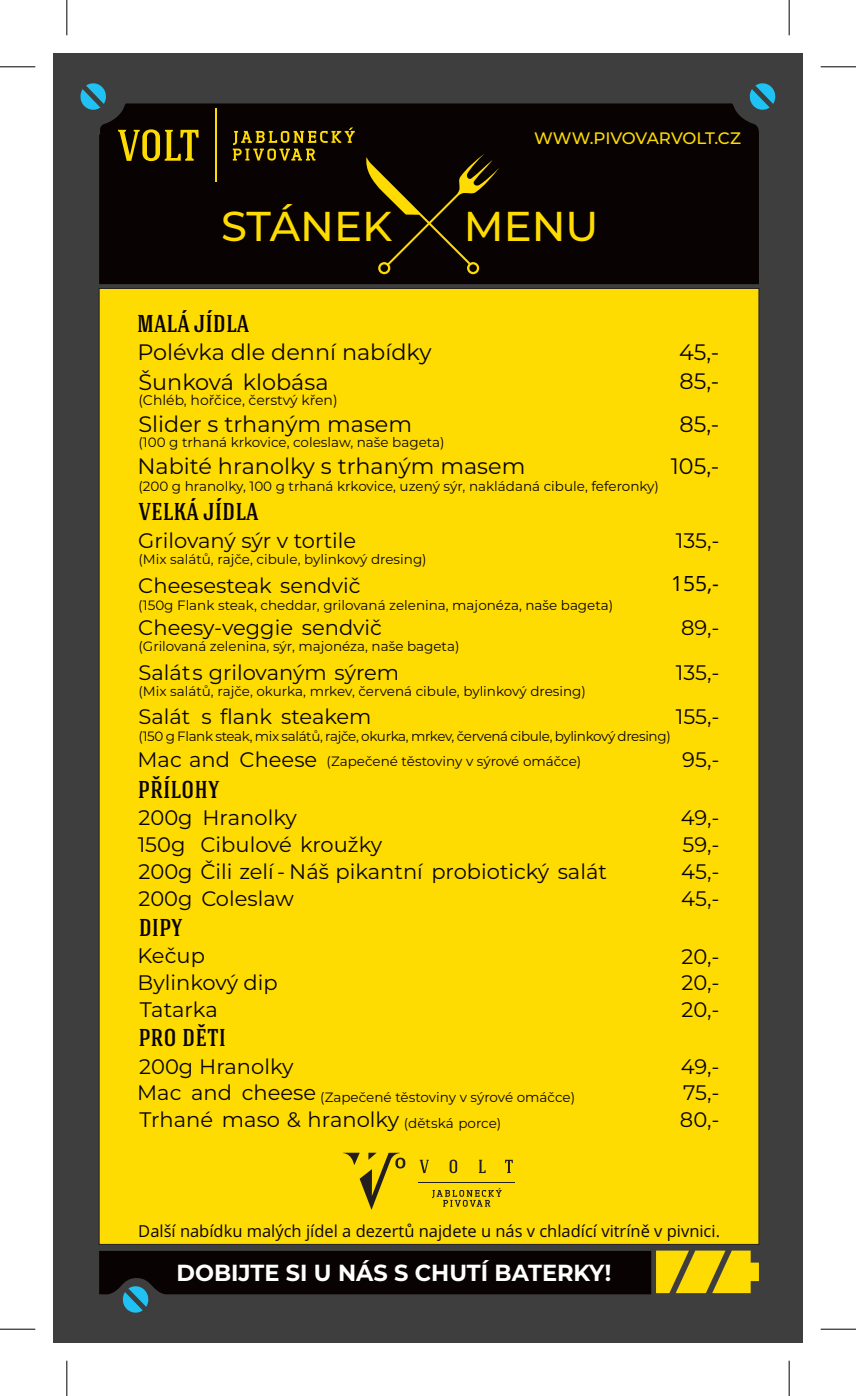
<style>
.page{position:relative;width:856px;height:1396px;background:#fff}
.page>*{position:absolute;margin:0;border:0;box-sizing:border-box;transform-origin:0 0}
.t1{font:500 41.7px "Montserrat";color:#ffdc01}
.t2{font:500 27px "Hagin Caps";color:#080302}
.t3{font:700 23.25px "Montserrat";color:#fff}
.t4{font:22.35px "Montserrat";color:#080302}
.t5{font:21px "Montserrat";color:#080302}
.t6{font:21px "Open Sans";color:#080302}
.t7{font:500 16.65px "Montserrat";letter-spacing:-.005em;color:#ffdc01}
.t8{font:16.5px "Open Sans";color:#080302}
.t9{font:13.95px "Montserrat";color:#080302}
.t10{font:13.5px "Montserrat";color:#080302}
.t11{font:13.5px/25.7px "Montserrat";letter-spacing:-.025em;color:#080302}
.s1{font-size:21px}
.s2{font-size:13.5px}
</style>
<div class="page">
<div style="left:53px;top:53px;width:749px;height:1289px;background:#3e3e3f"></div>
<div style="left:99px;top:103px;width:659px;height:181px;background:#080302"></div>
<svg style="left:233px;top:127px;width:121px;height:33px;background:#403401"></svg>
<svg style="left:118px;top:129px;width:80px;height:32px;background:#615101"></svg>
<hr style="left:215px;top:108px;width:2px;height:73px;background:#ffdc01">
<svg style="left:748px;top:83px;width:28px;height:28px"></svg>
<div style="left:98px;top:288px;width:661px;height:956px;background:#ffdc01"></div>
<svg style="left:364px;top:153px;width:135px;height:121px;background:#211901"></svg>
<svg style="left:419px;top:1159px;width:9px;height:13px"></svg>
<svg style="left:449px;top:1159px;width:8px;height:13px"></svg>
<svg style="left:478px;top:1159px;width:7px;height:13px"></svg>
<svg style="left:504px;top:1159px;width:8px;height:13px"></svg>
<svg style="left:431px;top:1187px;width:70px;height:19px"></svg>
<hr style="left:418px;top:1182px;width:96px;height:1px;background:#231f20">
<svg style="left:343px;top:1152px;width:62px;height:57px;background:#d5b706"></svg>
<svg style="left:99px;top:1250px;width:659px;height:63px"></svg>
<svg style="left:80px;top:83px;width:27px;height:28px"></svg>
<hr style="left:0;top:1328px;width:35px;height:1px;background:#000">
<hr style="left:67px;top:1360px;width:1px;height:35px;background:#000">
<hr style="left:0;top:67px;width:35px;height:1px;background:#000">
<hr style="left:67px;top:0;width:1px;height:35px;background:#000">
<hr style="left:820px;top:67px;width:35px;height:1px;background:#000">
<hr style="left:788px;top:0;width:1px;height:35px;background:#000">
<hr style="left:820px;top:1328px;width:35px;height:1px;background:#000">
<hr style="left:788px;top:1360px;width:1px;height:35px;background:#000">
<p class="t7" style="left:534px;top:127px;width:208px">WWW.PIVOVARVOLT.CZ</p>
<h1 class="t1" style="left:221px;top:201px;width:172px">STÁNEK</h1>
<h1 class="t1" style="left:463px;top:201px;width:136px">MENU</h1>
<h2 class="t2" style="left:137px;top:311px;width:113px">MALÁ JÍDLA</h2>
<h3 class="t4" style="left:137px;top:338px;width:295px">Polévka dle denní nabídky</h3>
<h3 class="t4" style="left:678px;top:338px;width:42px">45,-</h3>
<h3 class="t4" style="left:138px;top:368px;width:191px">Šunková klobása</h3>
<h3 class="t4" style="left:679px;top:367px;width:41px">85,-</h3>
<p class="t9" style="left:138px;top:391px;width:200px">(Chléb, hořčice, čerstvý křen)</p>
<h3 class="t4" style="left:138px;top:410px;width:275px">Slider s trhaným masem</h3>
<h3 class="t4" style="left:679px;top:410px;width:41px">85,-</h3>
<p class="t10" style="left:138px;top:434px;width:307px">(100 g trhaná krkovice, coleslaw, naše bageta)</p>
<h3 class="t4" style="left:137px;top:452px;width:389px">Nabité hranolky s trhaným masem</h3>
<h3 class="t4" style="left:670px;top:452px;width:50px">105,-</h3>
<p class="t10" style="left:138px;top:477px;width:522px">(200 g hranolky, 100 g trhaná krkovice, uzený sýr, nakládaná cibule, feferonky)</p>
<h2 class="t2" style="left:138px;top:500px;width:122px">VELKÁ JÍDLA</h2>
<h3 class="t5" style="left:138px;top:527px;width:219px">Grilovaný sýr v tortile</h3>
<h3 class="t5" style="left:675px;top:527px;width:45px">135,-</h3>
<p class="t10" style="left:138px;top:551px;width:289px">(Mix salátů, rajče, cibule, bylinkový dresing)</p>
<h3 class="t5" style="left:138px;top:572px;width:224px">Cheesesteak sendvič</h3>
<h3 class="t6" style="left:670px;top:575px;width:49px">155,-</h3>
<p class="t10" style="left:138px;top:596px;width:476px">(150g Flank steak, cheddar, grilovaná zelenina, majonéza, naše bageta)</p>
<h3 class="t5" style="left:138px;top:614px;width:245px">Cheesy-veggie sendvič</h3>
<h3 class="t5" style="left:680px;top:615px;width:40px">89,-</h3>
<p class="t10" style="left:138px;top:638px;width:322px">(Grilovaná zelenina, sýr, majonéza, naše bageta)</p>
<h3 class="t5" style="left:138px;top:659px;width:262px">Salát s grilovaným sýrem</h3>
<h3 class="t5" style="left:675px;top:659px;width:45px">135,-</h3>
<p class="t10" style="left:138px;top:682px;width:449px">(Mix salátů, rajče, okurka, mrkev, červená cibule, bylinkový dresing)</p>
<h3 class="t5" style="left:138px;top:703px;width:234px">Salát s flank steakem</h3>
<h3 class="t5" style="left:675px;top:703px;width:45px">155,-</h3>
<p class="t11" style="left:137px;top:722px;width:534px">(150 g Flank steak, mix salátů, rajče, okurka, mrkev, červená cibule, bylinkový dresing)<br><span class="s1">Mac and Cheese</span> (Zapečené těstoviny v sýrové omáčce)</p>
<h3 class="t5" style="left:682px;top:746px;width:39px">95,-</h3>
<h2 class="t2" style="left:138px;top:778px;width:83px">PŘÍLOHY</h2>
<h3 class="t5" style="left:138px;top:804px;width:160px">200g Hranolky</h3>
<h3 class="t5" style="left:680px;top:804px;width:40px">49,-</h3>
<h3 class="t5" style="left:138px;top:831px;width:246px">150g Cibulové kroužky</h3>
<h3 class="t5" style="left:682px;top:832px;width:38px">59,-</h3>
<h3 class="t5" style="left:138px;top:858px;width:469px">200g Čili zelí - Náš pikantní probiotický salát</h3>
<h3 class="t5" style="left:681px;top:858px;width:40px">45,-</h3>
<h3 class="t5" style="left:138px;top:885px;width:157px">200g Coleslaw</h3>
<h3 class="t5" style="left:681px;top:885px;width:40px">45,-</h3>
<h2 class="t2" style="left:139px;top:915px;width:46px">DIPY</h2>
<h3 class="t5" style="left:137px;top:942px;width:69px">Kečup</h3>
<h3 class="t5" style="left:681px;top:943px;width:39px">20,-</h3>
<h3 class="t5" style="left:137px;top:969px;width:141px">Bylinkový dip</h3>
<h3 class="t5" style="left:681px;top:969px;width:39px">20,-</h3>
<h3 class="t5" style="left:140px;top:996px;width:79px">Tatarka</h3>
<h3 class="t5" style="left:681px;top:996px;width:39px">20,-</h3>
<h2 class="t2" style="left:138px;top:1026px;width:89px">PRO DĚTI</h2>
<h3 class="t5" style="left:139px;top:1053px;width:156px">200g Hranolky</h3>
<h3 class="t5" style="left:680px;top:1053px;width:40px">49,-</h3>
<h3 class="t5" style="left:137px;top:1079px;width:180px">Mac and cheese</h3>
<h3 class="t5" style="left:682px;top:1079px;width:38px">75,-</h3>
<h3 class="t5" style="left:139px;top:1106px;width:363px">Trhané maso &amp; hranolky <span class="s2">(dětská porce)</span></h3>
<h3 class="t5" style="left:679px;top:1106px;width:41px">80,-</h3>
<p class="t10" style="left:320px;top:1088px;width:256px">(Zapečené těstoviny v sýrové omáčce)</p>
<p class="t8" style="left:138px;top:1223px;width:583px">Další nabídku malých jídel a dezertů najdete u nás v chladící vitríně v pivnici.</p>
<h3 class="t3" style="left:176px;top:1258px;width:436px">DOBIJTE SI U NÁS S CHUTÍ BATERKY!</h3>
</div>
